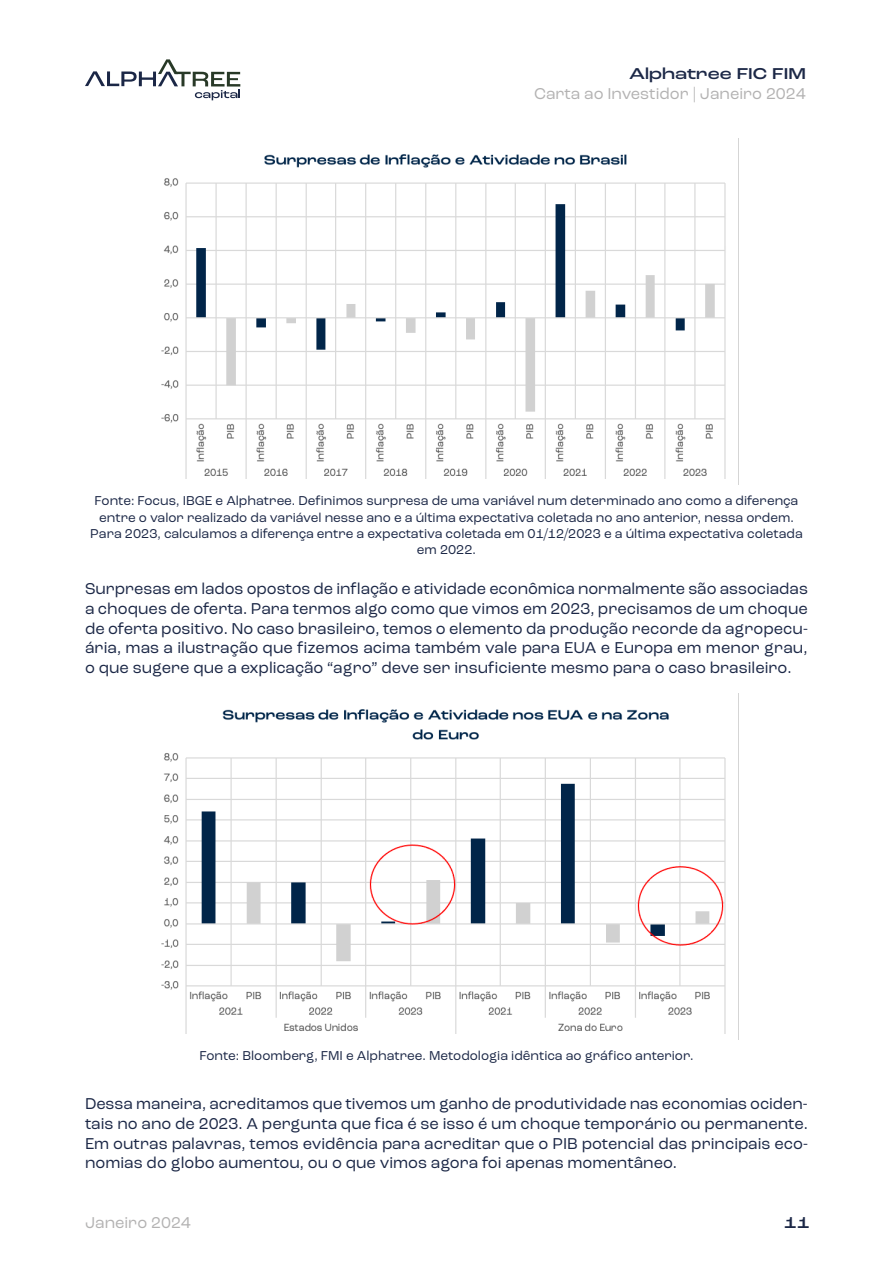
<style>
.page{position:relative;width:893px;height:1263px;background:#fff}
.page>*{position:absolute;margin:0;border:0;box-sizing:border-box;transform-origin:0 0}
.t1{font:16.5px/19.8px "Roc Grotesk";color:#1b2746;text-align:justify}
.t2{font:16.5px "Roc Grotesk";color:#b3b2b2}
.t3{font:500 expanded 16.5px "Roc Grotesk";color:#1b2746}
.t4{font:13.5px/16.2px "Roc Grotesk";color:#1b2746;text-align:center}
</style>
<div class="page">
<svg style="left:85px;top:59px;width:155px;height:41px"></svg>
<img style="left:161px;top:139px;width:578px;height:346px">
<img style="left:161px;top:693px;width:578px;height:346px">
<p class="t3" style="left:629px;top:64px;width:178px">Alphatree FIC FIM</p>
<p class="t2" style="left:534px;top:84px;width:273px">Carta ao Investidor | Janeiro 2024</p>
<p class="t4" style="left:90px;top:493px;width:714px">Fonte: Focus, IBGE e Alphatree. Definimos surpresa de uma variável num determinado ano como a diferença entre o valor realizado da variável nesse ano e a última expectativa coletada no ano anterior, nessa ordem.<br>Para 2023, calculamos a diferença entre a expectativa coletada em 01/12/2023 e a última expectativa coletada em 2022.</p>
<p class="t1" style="left:85px;top:579px;width:724px">Surpresas em lados opostos de inflação e atividade econômica normalmente são associadas a choques de oferta. Para termos algo como que vimos em 2023, precisamos de um choque de oferta positivo. No caso brasileiro, temos o elemento da produção recorde da agropecu&shy;ária, mas a ilustração que fizemos acima também vale para EUA e Europa em menor grau, o que sugere que a explicação “agro” deve ser insuficiente mesmo para o caso brasileiro.</p>
<p class="t4" style="left:200px;top:1047px;width:495px">Fonte: Bloomberg, FMI e Alphatree. Metodologia idêntica ao gráfico anterior.</p>
<p class="t1" style="left:85px;top:1093px;width:724px">Dessa maneira, acreditamos que tivemos um ganho de produtividade nas economias ociden&shy;tais no ano de 2023. A pergunta que fica é se isso é um choque temporário ou permanente.<br>Em outras palavras, temos evidência para acreditar que o PIB potencial das principais eco&shy;nomias do globo aumentou, ou o que vimos agora foi apenas momentâneo.</p>
<p class="t2" style="left:85px;top:1212px;width:107px">Janeiro 2024</p>
<p class="t3" style="left:784px;top:1212px;width:28px">11</p>
</div>
